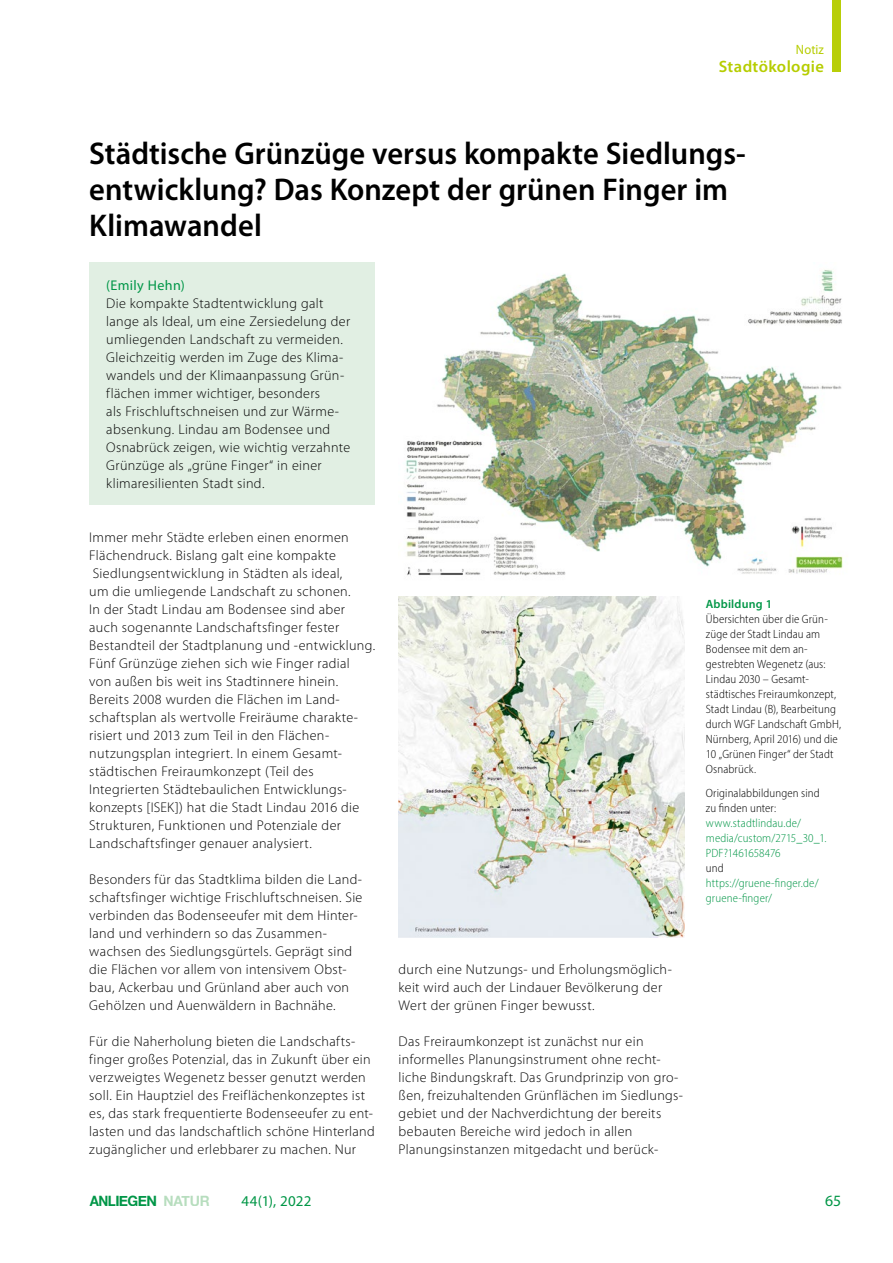
<style>
.page{position:relative;width:893px;height:1263px;background:#fff}
.page>*{position:absolute;margin:0;border:0;box-sizing:border-box;transform-origin:0 0}
.H__Haupttitel{font:600 31.5px/36px "Myriad Pro";color:#000}
.t1{font:600 16.5px "Myriad Pro";letter-spacing:.025em;color:#b6cd00}
.t2{font:15.75px "Myriad Pro";color:#009646}
.t3{font:15px "Myriad Pro";letter-spacing:.015em;color:#009646}
.t4{font:700 14.25px "Helvetica Neue";letter-spacing:-.035em;color:#009647;scale:.94 1}
.P__Fließtext_2Sp{font:300 14.1px/18px "Myriad Pro";letter-spacing:.02em;color:#000}
.Notiz_Autoren{font:14.1px "Myriad Pro";letter-spacing:.025em;color:#009647}
.t5{font:13.5px "Myriad Pro";letter-spacing:.005em;color:#b6cd00;scale:.93 1}
.Bildlegende_linksbün{font:300 semi-condensed 12px/15px "Myriad Pro";letter-spacing:.01em;color:#000}
.Bildlegende_linksbün-2{font:300 semi-condensed 12px/15px "Myriad Pro";letter-spacing:.01em;color:#009646}
.Bildlegende_Headline{font:600 12px "Myriad Pro";letter-spacing:.015em;color:#009646}
.s1{color:#000}
.s2{color:rgb(111 188 125/.5)}
</style>
<div class="page">
<img style="left:406px;top:270px;width:437px;height:306px">
<img style="left:399px;top:597px;width:286px;height:341px">
<div style="left:89px;top:262px;width:286px;height:243px;background:#e1efe3"></div>
<div style="left:833px;top:0;width:8px;height:72px;background:#b8ce08"></div>
<p class="t5" style="left:796px;top:41px;width:32px">Notiz</p>
<p class="t1" style="left:719px;top:56px;width:107px">Stadtökologie</p>
<p class="H__Haupttitel" style="left:89px;top:134px;width:658px">Städtische Grünzüge versus kompakte Siedlungs&shy;entwicklung? Das Konzept der grünen Finger im<br>Klimawandel</p>
<p class="Notiz_Autoren" style="left:106px;top:276px;width:80px">(Emily Hehn)</p>
<p class="P__Fließtext_2Sp" style="left:106px;top:294px;width:245px">Die kompakte Stadtentwicklung galt lange als Ideal, um eine Zersiedelung der umliegenden Landschaft zu vermeiden.<br>Gleichzeitig werden im Zuge des Klima&shy;wandels und der Klimaanpassung Grün&shy;flächen immer wichtiger, besonders<br>als Frischluftschneisen und zur Wärme&shy;absenkung. Lindau am Bodensee und Osnabrück zeigen, wie wichtig verzahnte Grünzüge als „grüne Finger“ in einer klimaresilienten Stadt sind.</p>
<p class="P__Fließtext_2Sp" style="left:89px;top:528px;width:287px">Immer mehr Städte erleben einen enormen Flächendruck. Bislang galt eine kompakte Siedlungsentwicklung in Städten als ideal,<br>um die umliegende Landschaft zu schonen.<br>In der Stadt Lindau am Bodensee sind aber auch sogenannte Landschaftsfinger fester Bestandteil der Stadtplanung und -entwicklung.<br>Fünf Grünzüge ziehen sich wie Finger radial von außen bis weit ins Stadtinnere hinein.<br>Bereits 2008 wurden die Flächen im Land&shy;schaftsplan als wertvolle Freiräume charakte&shy;risiert und 2013 zum Teil in den Flächen&shy;nutzungsplan integriert. In einem Gesamt&shy;städtischen Freiraumkonzept (Teil des Integrierten Städtebaulichen Entwicklungs&shy;konzepts [ISEK]) hat die Stadt Lindau 2016 die Strukturen, Funktionen und Potenziale der Landschaftsfinger genauer analysiert.</p>
<p class="P__Fließtext_2Sp" style="left:89px;top:870px;width:275px">Besonders für das Stadtklima bilden die Land&shy;schaftsfinger wichtige Frischluftschneisen. Sie verbinden das Bodenseeufer mit dem Hinter&shy;land und verhindern so das Zusammen&shy;wachsen des Siedlungsgürtels. Geprägt sind die Flächen vor allem von intensivem Obst&shy;bau, Ackerbau und Grünland aber auch von Gehölzen und Auenwäldern in Bachnähe.</p>
<p class="P__Fließtext_2Sp" style="left:89px;top:1032px;width:287px">Für die Naherholung bieten die Landschafts&shy;finger großes Potenzial, das in Zukunft über ein verzweigtes Wegenetz besser genutzt werden soll. Ein Hauptziel des Freiflächenkonzeptes ist es, das stark frequentierte Bodenseeufer zu ent&shy;lasten und das landschaftlich schöne Hinterland zugänglicher und erlebbarer zu machen. Nur</p>
<p class="Bildlegende_Headline" style="left:706px;top:597px;width:68px">Abbildung 1</p>
<p class="Bildlegende_linksbün" style="left:706px;top:612px;width:137px">Übersichten über die Grün&shy;züge der Stadt Lindau am<br>Bodensee mit dem an&shy;gestrebten Wegenetz (aus:<br>Lindau 2030 – Gesamt&shy;städtisches Freiraumkonzept,<br>Stadt Lindau (B), Bearbeitung durch WGF Landschaft GmbH,<br>Nürnberg, April 2016) und die<br>10 „Grünen Finger“ der Stadt<br>Osnabrück.</p>
<p class="Bildlegende_linksbün-2" style="left:706px;top:785px;width:122px"><span class="s1">Originalabbildungen sind zu finden unter: </span>www.stadtlindau.de/ media/custom/2715_30_1.<br>PDF?1461658476<br><span class="s1">und</span></p>
<p class="Bildlegende_linksbün-2" style="left:706px;top:875px;width:114px">https://gruene-finger.de/ gruene-finger/</p>
<p class="P__Fließtext_2Sp" style="left:399px;top:960px;width:275px">durch eine Nutzungs- und Erholungsmöglich&shy;keit wird auch der Lindauer Bevölkerung der<br>Wert der grünen Finger bewusst.</p>
<p class="P__Fließtext_2Sp" style="left:399px;top:1032px;width:286px">Das Freiraumkonzept ist zunächst nur ein informelles Planungsinstrument ohne recht&shy;liche Bindungskraft. Das Grundprinzip von gro&shy;ßen, freizuhaltenden Grünflächen im Siedlungs&shy;gebiet und der Nachverdichtung der bereits bebauten Bereiche wird jedoch in allen Planungsinstanzen mitgedacht und berück-</p>
<p class="t4" style="left:90px;top:1189px;width:129px">ANLIEGEN <span class="s2">NATUR</span></p>
<p class="t3" style="left:241px;top:1191px;width:72px">44(1), 2022</p>
<p class="t2" style="left:825px;top:1191px;width:17px">65</p>
</div>
